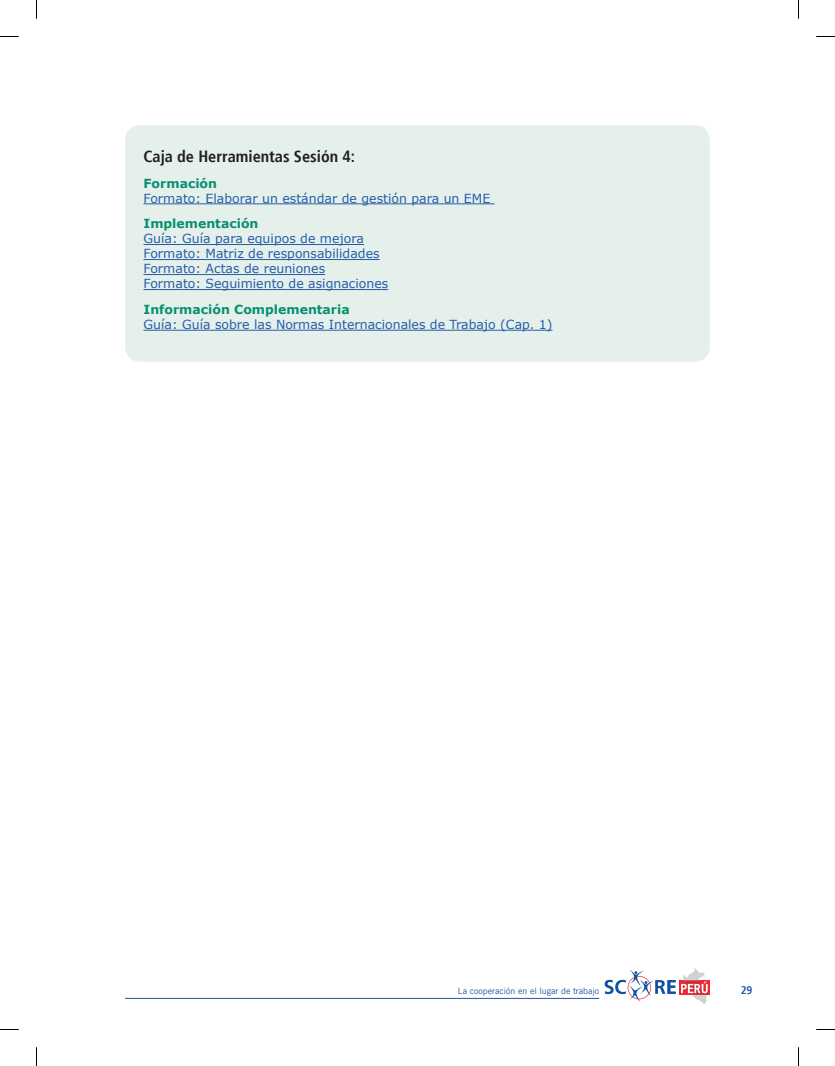
<style>
.page{position:relative;width:835px;height:1066px;background:#fff}
.page>*{position:absolute;margin:0;border:0;box-sizing:border-box;transform-origin:0 0}
.t1{font:700 condensed 16.25px "Frutiger";color:#231f20}
.t2{font:12.5px/15px "Verdana";color:#275caa}
.t3{font:700 12.5px "Verdana";color:#079070}
.t4{font:700 condensed 11.25px "Frutiger";color:#2254a4}
.t5{font:8.75px "Trade Gothic LT Std";color:#2254a4}
</style>
<div class="page">
<svg style="left:679px;top:980px;width:31px;height:14px"></svg>
<svg style="left:604px;top:969px;width:71px;height:32px"></svg>
<svg style="left:681px;top:968px;width:26px;height:35px"></svg>
<hr style="left:125px;top:997px;width:474px;height:1px;background:#2254a4">
<div style="left:125px;top:125px;width:585px;height:236px;background:#e5f0eb;border-radius:15px"></div>
<hr style="left:143px;top:203px;width:352px;height:1px;background:#275caa">
<hr style="left:143px;top:244px;width:221px;height:1px;background:#275caa">
<hr style="left:143px;top:259px;width:237px;height:1px;background:#275caa">
<hr style="left:143px;top:274px;width:182px;height:1px;background:#275caa">
<hr style="left:143px;top:289px;width:245px;height:1px;background:#275caa">
<hr style="left:143px;top:330px;width:409px;height:1px;background:#275caa">
<svg style="left:0;top:36px;width:19px;height:1px"></svg>
<svg style="left:816px;top:36px;width:19px;height:1px"></svg>
<svg style="left:36px;top:0;width:1px;height:19px"></svg>
<svg style="left:36px;top:1047px;width:1px;height:18px"></svg>
<svg style="left:798px;top:0;width:1px;height:19px"></svg>
<svg style="left:798px;top:1047px;width:1px;height:18px"></svg>
<h1 class="t1" style="left:143px;top:147px;width:213px">Caja de Herramientas Sesión 4:</h1>
<p class="t3" style="left:143px;top:174px;width:75px">Formación</p>
<p class="t2" style="left:143px;top:190px;width:348px">Formato: Elaborar un estándar de gestión para un EME</p>
<p class="t3" style="left:143px;top:215px;width:116px">Implementación</p>
<p class="t2" style="left:143px;top:231px;width:246px">Guía: Guía para equipos de mejora Formato: Matriz de responsabilidades Formato: Actas de reuniones<br>Formato: Seguimiento de asignaciones</p>
<p class="t3" style="left:143px;top:300px;width:208px">Información Complementaria</p>
<p class="t2" style="left:143px;top:317px;width:410px">Guía: Guía sobre las Normas Internacionales de Trabajo (Cap. 1)</p>
<p class="t5" style="left:458px;top:985px;width:143px">La cooperación en el lugar de trabajo</p>
<p class="t4" style="left:740px;top:983px;width:13px">29</p>
</div>
